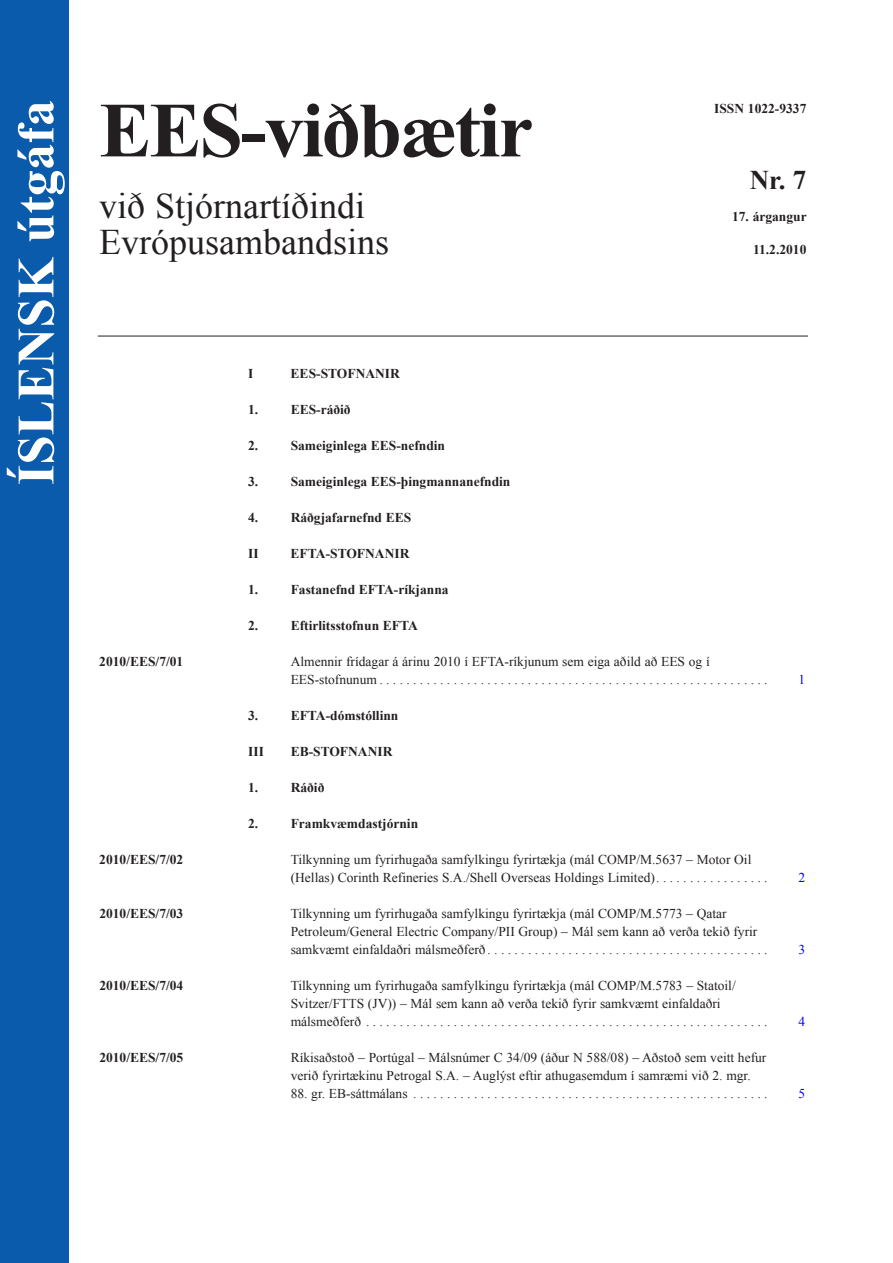
<style>
.page{position:relative;width:893px;height:1263px;background:#fff}
.page>*{position:absolute;margin:0;border:0;box-sizing:border-box;transform-origin:0 0}
.t1{font:700 78px "Times New Roman";letter-spacing:-.025em;color:#231f20}
.t2{font:700 52.5px "Times New Roman";color:#fff}
.t3{font:36px/36px "Times New Roman";color:#231f20}
.t4{font:700 27px "Times New Roman";color:#231f20}
.t5{font:13.5px/18px "Times New Roman";color:#231f20}
.t6{font:700 13.5px "Times New Roman";color:#231f20}
.t7{font:13.5px "Times New Roman";color:#00f}
</style>
<div class="page">
<div style="left:0;top:0;width:68px;height:1263px;background:#0a5bab"></div>
<hr style="left:98px;top:336px;width:710px;height:1px;background:#231f20">
<h2 class="t2" style="left:0;top:485px;width:386px;rotate:-90deg">ÍSLENSK útgáfa</h2>
<h1 class="t1" style="left:99px;top:76px;width:435px">EES-viðbætir</h1>
<h3 class="t3" style="left:99px;top:187px;width:291px">við Stjórnartíðindi<br>Evrópusambandsins</h3>
<p class="t6" style="left:248px;top:364px;width:7px">I</p>
<p class="t6" style="left:291px;top:364px;width:111px">EES-STOFNANIR</p>
<p class="t6" style="left:248px;top:400px;width:104px">1. EES-ráðið</p>
<p class="t6" style="left:248px;top:436px;width:199px">2. Sameiginlega EES-nefndin</p>
<p class="t6" style="left:248px;top:472px;width:264px">3. Sameiginlega EES-þingmannanefndin</p>
<p class="t6" style="left:248px;top:508px;width:165px">4. Ráðgjafarnefnd EES</p>
<p class="t6" style="left:248px;top:544px;width:12px">II</p>
<p class="t6" style="left:291px;top:544px;width:120px">EFTA-STOFNANIR</p>
<p class="t6" style="left:248px;top:580px;width:202px">1. Fastanefnd EFTA-ríkjanna</p>
<p class="t6" style="left:248px;top:616px;width:171px">2. Eftirlitsstofnun EFTA</p>
<p class="t6" style="left:714px;top:99px;width:94px">ISSN 1022-9337</p>
<h3 class="t4" style="left:750px;top:161px;width:58px">Nr. 7</h3>
<p class="t6" style="left:732px;top:207px;width:76px">17. árgangur</p>
<p class="t6" style="left:753px;top:240px;width:55px">11.2.2010</p>
<p class="t6" style="left:99px;top:652px;width:86px">2010/EES/7/01</p>
<p class="t5" style="left:291px;top:652px;width:478px">Almennir frídagar á árinu 2010 í EFTA-ríkjunum sem eiga aðild að EES og í<br>EES-stofnunum ..........................................................</p>
<p class="t6" style="left:248px;top:706px;width:12px">3.</p>
<p class="t6" style="left:291px;top:706px;width:109px">EFTA-dómstóllinn</p>
<p class="t6" style="left:248px;top:742px;width:17px">III</p>
<p class="t6" style="left:291px;top:742px;width:103px">EB-STOFNANIR</p>
<p class="t6" style="left:248px;top:778px;width:78px">1. Ráðið</p>
<p class="t6" style="left:248px;top:814px;width:172px">2. Framkvæmdastjórnin</p>
<p class="t6" style="left:99px;top:850px;width:86px">2010/EES/7/02</p>
<p class="t5" style="left:291px;top:850px;width:478px">Tilkynning um fyrirhugaða samfylkingu fyrirtækja (mál COMP/M.5637 – Motor Oil (Hellas) Corinth Refineries S.A./Shell Overseas Holdings Limited) . . . . . . . . . . . . . . . . .</p>
<p class="t6" style="left:99px;top:904px;width:86px">2010/EES/7/03</p>
<p class="t5" style="left:291px;top:904px;width:478px">Tilkynning um fyrirhugaða samfylkingu fyrirtækja (mál COMP/M.5773 – Qatar<br>Petroleum/General Electric Company/PII Group) – Mál sem kann að verða tekið fyrir samkvæmt einfaldaðri málsmeðferð ..........................................</p>
<p class="t6" style="left:99px;top:976px;width:86px">2010/EES/7/04</p>
<p class="t5" style="left:291px;top:976px;width:478px">Tilkynning um fyrirhugaða samfylkingu fyrirtækja (mál COMP/M.5783 – Statoil/<br>Svitzer/FTTS (JV)) – Mál sem kann að verða tekið fyrir samkvæmt einfaldaðri málsmeðferð ............................................................</p>
<p class="t7" style="left:798px;top:670px;width:8px">1</p>
<p class="t7" style="left:798px;top:868px;width:8px">2</p>
<p class="t7" style="left:798px;top:940px;width:8px">3</p>
<p class="t7" style="left:798px;top:1012px;width:8px">4</p>
<p class="t6" style="left:99px;top:1048px;width:86px">2010/EES/7/05</p>
<p class="t5" style="left:291px;top:1048px;width:477px">Ríkisaðstoð – Portúgal – Málsnúmer C 34/09 (áður N 588/08) – Aðstoð sem veitt hefur verið fyrirtækinu Petrogal S.A. – Auglýst eftir athugasemdum í samræmi við 2. mgr.</p>
<p class="t5" style="left:291px;top:1084px;width:478px">88. gr. EB-sáttmálans .....................................................</p>
<p class="t7" style="left:798px;top:1084px;width:8px">5</p>
</div>
